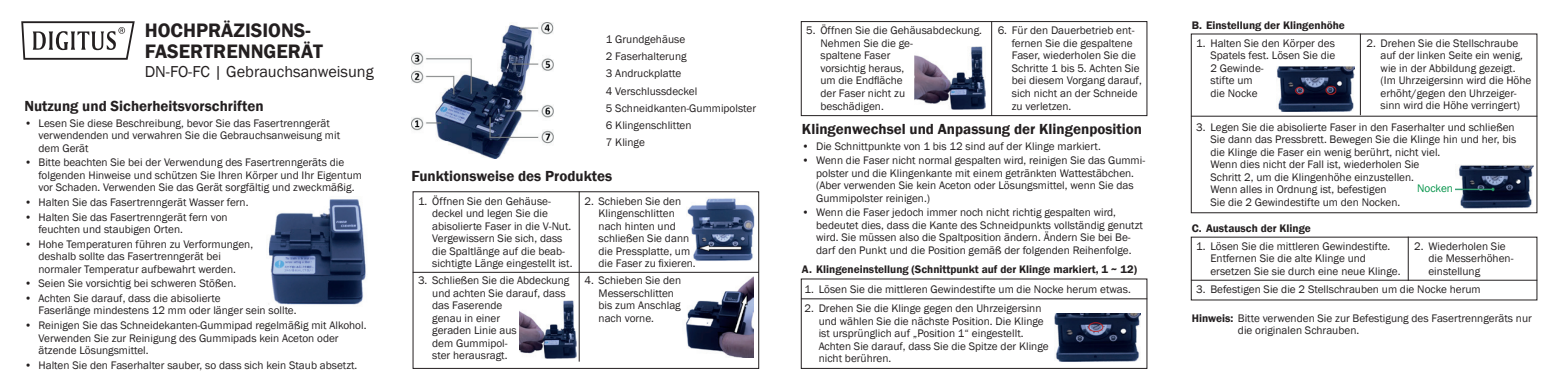
<style>
.page{position:relative;width:1560px;height:390px;background:#fff}
.page>*{position:absolute;margin:0;border:0;box-sizing:border-box;transform-origin:0 0}
.t1{font:600 20px/21.2px "Franklin Gothic";color:#231f20}
.t2{font:16.25px "Franklin Gothic";color:#231f20}
.t3{font:600 15px "Franklin Gothic";color:#231f20}
.t4{font:11.25px/12.5px "Franklin Gothic";color:#231f20}
.t5{font:600 11.25px "Franklin Gothic";color:#231f20}
.t6{font:11.25px "Franklin Gothic";color:#009247}
.s1{font-weight:600}
</style>
<div class="page">
<img style="left:268px;top:199px;width:98px;height:106px">
<div style="left:800px;top:21px;width:347px;height:95px;border:1px solid #231f20"></div>
<hr style="left:991px;top:21px;width:1px;height:95px;background:#231f20">
<img style="left:914px;top:47px;width:71px;height:62px">
<svg style="left:21px;top:21px;width:114px;height:39px"></svg>
<img style="left:411px;top:23px;width:142px;height:135px">
<div style="left:412px;top:191px;width:347px;height:178px;border:1px solid #231f20"></div>
<img style="left:687px;top:198px;width:68px;height:63px">
<img style="left:686px;top:276px;width:67px;height:81px">
<img style="left:519px;top:300px;width:58px;height:59px">
<hr style="left:578px;top:191px;width:1px;height:170px;background:#231f20">
<hr style="left:412px;top:272px;width:347px;height:1px;background:#231f20">
<div style="left:1190px;top:34px;width:346px;height:179px;border:1px solid #231f20"></div>
<hr style="left:1359px;top:34px;width:1px;height:81px;background:#231f20">
<hr style="left:1407px;top:237px;width:1px;height:44px;background:#231f20">
<img style="left:1277px;top:66px;width:77px;height:45px">
<hr style="left:1190px;top:116px;width:346px;height:1px;background:#231f20">
<hr style="left:1190px;top:280px;width:346px;height:1px;background:#231f20">
<img style="left:1455px;top:165px;width:77px;height:44px">
<img style="left:1054px;top:313px;width:86px;height:49px">
<div style="left:800px;top:279px;width:347px;height:90px;border:1px solid #231f20"></div>
<hr style="left:800px;top:298px;width:347px;height:1px;background:#231f20">
<h1 class="t1" style="left:145px;top:20px;width:180px">HOCHPRÄZISIONS-<br>FASERTRENNGERÄT</h1>
<h2 class="t2" style="left:145px;top:62px;width:230px">DN-FO-FC | Gebrauchsanweisung</h2>
<p class="t4" style="left:606px;top:31px;width:152px;line-height:17px">1 Grundgehäuse<br>2 Faserhalterung<br>3 Andruckplatte<br>4 Verschlussdeckel<br>5 Schneidkanten-Gummipolster<br>6 Klingenschlitten<br>7 Klinge</p>
<p class="t4" style="left:820px;top:25px;width:163px;text-indent:-14px">5. Öffnen Sie die Gehäusabdeckung.<br>Nehmen Sie die ge-<br>spaltene Faser<br>vorsichtig heraus,<br>um die Endfläche<br>der Faser nicht zu<br>beschädigen.</p>
<p class="t4" style="left:1011px;top:25px;width:131px;text-indent:-14px">6. Für den Dauerbetrieb ent&shy;fernen Sie die gespaltene<br>Faser, wiederholen Sie die<br>Schritte 1 bis 5. Achten Sie bei diesem Vorgang darauf, sich nicht an der Schneide</p>
<h3 class="t3" style="left:24px;top:96px;width:241px">Nutzung und Sicherheitsvorschriften</h3>
<p class="t4" style="left:1011px;top:100px;width:61px">zu verletzen.</p>
<p class="t4" style="left:39px;top:117px;width:303px;text-indent:-14px">• Lesen Sie diese Beschreibung, bevor Sie das Fasertrenngerät verwendenden und verwahren Sie die Gebrauchsanweisung mit dem Gerät</p>
<p class="t4" style="left:39px;top:156px;width:325px;text-indent:-14px">• Bitte beachten Sie bei der Verwendung des Fasertrenngeräts die folgenden Hinweise und schützen Sie Ihren Körper und Ihr Eigentum vor Schaden. Verwenden Sie das Gerät sorgfältig und zweckmäßig.</p>
<p class="t4" style="left:24px;top:196px;width:226px">• Halten Sie das Fasertrenngerät Wasser fern.</p>
<p class="t4" style="left:39px;top:211px;width:191px;text-indent:-14px">• Halten Sie das Fasertrenngerät fern von feuchten und staubigen Orten.</p>
<p class="t4" style="left:39px;top:238px;width:216px;text-indent:-14px">• Hohe Temperaturen führen zu Verformungen, deshalb sollte das Fasertrenngerät bei normaler Temperatur aufbewahrt werden.</p>
<p class="t4" style="left:24px;top:277px;width:213px">• Seien Sie vorsichtig bei schweren Stößen.</p>
<p class="t4" style="left:39px;top:292px;width:259px;text-indent:-14px">• Achten Sie darauf, dass die abisolierte<br>Faserlänge mindestens 12 mm oder länger sein sollte.</p>
<p class="t4" style="left:39px;top:319px;width:329px;text-indent:-14px">• Reinigen Sie das Schneidekanten-Gummipad regelmäßig mit Alkohol.<br>Verwenden Sie zur Reinigung des Gummipads kein Aceton oder ätzende Lösungsmittel.</p>
<p class="t4" style="left:24px;top:359px;width:334px">• Halten Sie den Faserhalter sauber, so dass sich kein Staub absetzt.</p>
<h3 class="t3" style="left:801px;top:119px;width:341px">Klingenwechsel und Anpassung der Klingenposition</h3>
<p class="t4" style="left:801px;top:140px;width:300px">• Die Schnittpunkte von 1 bis 12 sind auf der Klinge markiert.</p>
<p class="t4" style="left:816px;top:154px;width:330px;text-indent:-14px">• Wenn die Faser nicht normal gespalten wird, reinigen Sie das Gummi&shy;polster und die Klingenkante mit einem getränkten Wattestäbchen. (Aber verwenden Sie kein Aceton oder Lösungsmittel, wenn Sie das Gummipolster reinigen.)</p>
<p class="t4" style="left:816px;top:206px;width:328px;text-indent:-14px">• Wenn die Faser jedoch immer noch nicht richtig gespalten wird, bedeutet dies, dass die Kante des Schneidpunkts vollständig genutzt wird. Sie müssen also die Spaltposition ändern. Ändern Sie bei Be&shy;darf den Punkt und die Position gemäß der folgenden Reihenfolge.</p>
<h3 class="t3" style="left:411px;top:166px;width:202px">Funktionsweise des Produktes</h3>
<p class="t4" style="left:432px;top:195px;width:142px;text-indent:-14px">1. Öffnen Sie den Gehäuse&shy;deckel und legen Sie die abisolierte Faser in die V-Nut.<br>Vergewissern Sie sich, dass die Spaltlänge auf die beab&shy;sichtigte Länge eingestellt ist.</p>
<p class="t4" style="left:432px;top:274px;width:139px;text-indent:-14px">3. Schließen Sie die Abdeckung und achten Sie darauf, dass das Faserende<br>genau in einer<br>geraden Linie aus<br>dem Gummipol-<br>ster herausragt.</p>
<p class="t4" style="left:598px;top:195px;width:99px;text-indent:-14px">2. Schieben Sie den<br>Klingenschlitten nach hinten und schließen Sie dann die Pressplatte, um die Faser zu fixieren.</p>
<p class="t4" style="left:598px;top:274px;width:84px;text-indent:-14px">4. Schieben Sie den<br>Messerschlitten bis zum Anschlag nach vorne.</p>
<p class="t5" style="left:801px;top:262px;width:336px">A. Klingeneinstellung (Schnittpunkt auf der Klinge markiert, 1 ~ 12)</p>
<p class="t4" style="left:804px;top:283px;width:328px">1. Lösen Sie die mittleren Gewindestifte um die Nocke herum etwas.</p>
<p class="t4" style="left:818px;top:302px;width:231px;text-indent:-14px">2. Drehen Sie die Klinge gegen den Uhrzeigersinn und wählen Sie die nächste Position. Die Klinge ist ursprünglich auf „Position 1“ eingestellt.<br>Achten Sie darauf, dass Sie die Spitze der Klinge nicht berühren.</p>
<p class="t5" style="left:1191px;top:18px;width:155px">B. Einstellung der Klingenhöhe</p>
<p class="t4" style="left:1210px;top:37px;width:126px;text-indent:-14px">1. Halten Sie den Körper des<br>Spatels fest. Lösen Sie die<br>2 Gewinde-<br>stifte um<br>die Nocke</p>
<p class="t4" style="left:1380px;top:37px;width:152px;text-indent:-14px">2. Drehen Sie die Stellschraube auf der linken Seite ein wenig, wie in der Abbildung gezeigt. (Im Uhrzeigersinn wird die Höhe erhöht/gegen den Uhrzeiger&shy;sinn wird die Höhe verringert)</p>
<p class="t4" style="left:1210px;top:121px;width:307px;text-indent:-14px">3. Legen Sie die abisolierte Faser in den Faserhalter und schließen Sie dann das Pressbrett. Bewegen Sie die Klinge hin und her, bis die Klinge die Faser ein wenig berührt, nicht viel.<br>Wenn dies nicht der Fall ist, wiederholen Sie<br>Schritt 2, um die Klingenhöhe einzustellen.<br>Wenn alles in Ordnung ist, befestigen<br>Sie die 2 Gewindestifte um den Nocken.</p>
<p class="t6" style="left:1416px;top:181px;width:37px">Nocken</p>
<p class="t5" style="left:1191px;top:221px;width:121px">C. Austausch der Klinge</p>
<p class="t4" style="left:1210px;top:240px;width:192px;text-indent:-14px">1. Lösen Sie die mittleren Gewindestifte.<br>Entfernen Sie die alte Klinge und ersetzen Sie sie durch eine neue Klinge.</p>
<p class="t4" style="left:1428px;top:240px;width:86px;text-indent:-14px">2. Wiederholen Sie die Messerhöhen&shy;einstellung</p>
<p class="t4" style="left:1196px;top:284px;width:286px">3. Befestigen Sie die 2 Stellschrauben um die Nocke herum</p>
<p class="t4" style="left:1237px;top:312px;width:295px;text-indent:-46px"><span class="s1">Hinweis:</span> Bitte verwenden Sie zur Befestigung des Fasertrenngeräts nur die originalen Schrauben.</p>
</div>
